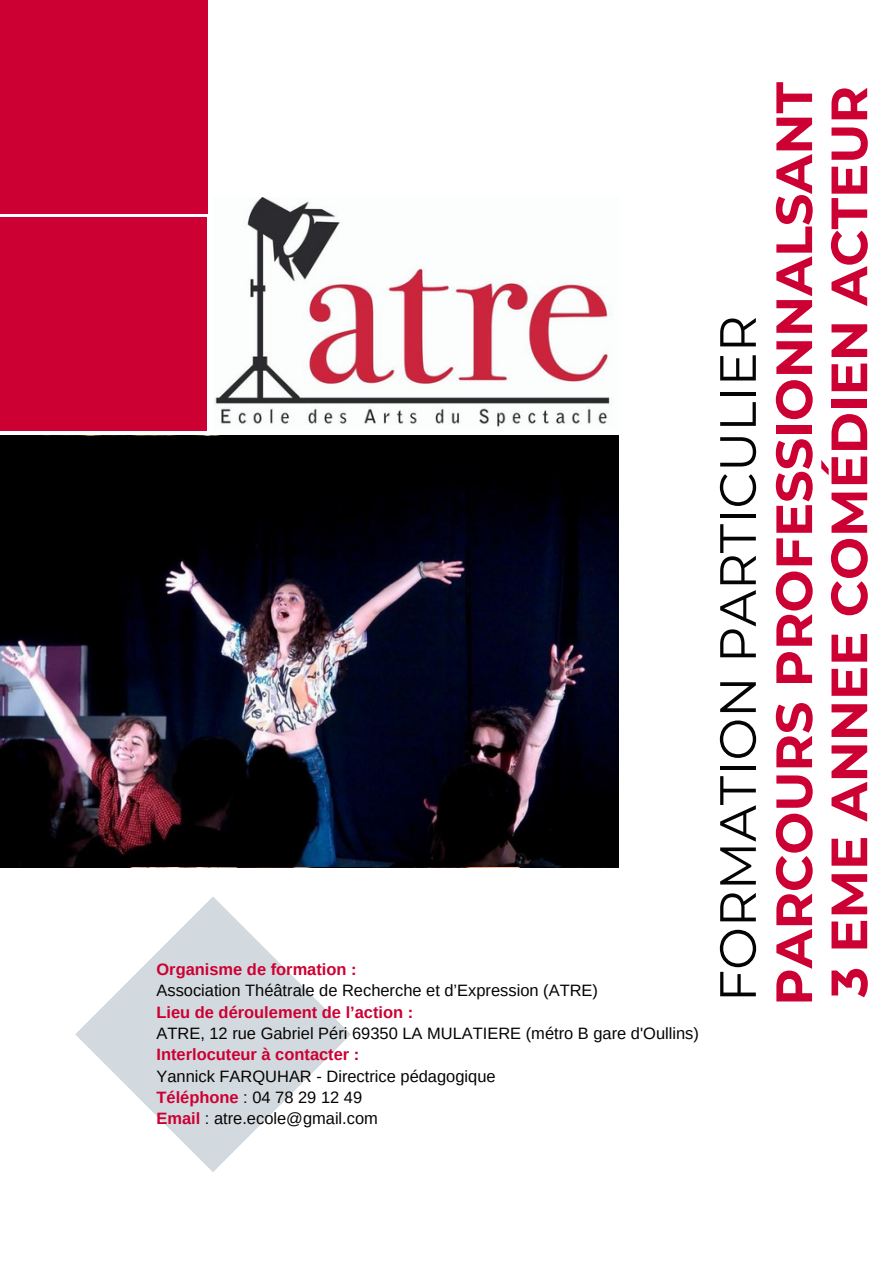
<style>
.page{position:relative;width:893px;height:1264px;background:#fff}
.page>*{position:absolute;margin:0;border:0;box-sizing:border-box;transform-origin:0 0}
.t1{font:700 50.85px/55.1px "Montserrat";color:#c03}
.t2{font:50.85px "Montserrat";color:#060403}
.t3{font:16.5px/21.3px "Arimo";color:#060403}
.t4{font:700 16.5px "Arimo";color:#c03}
.s1{font-weight:700;color:#c03}
</style>
<div class="page">
<div style="left:0;top:217px;width:207px;height:213px;background:#c03"></div>
<div style="left:0;top:0;width:207px;height:213px;background:#c03"></div>
<svg style="left:75px;top:897px;width:276px;height:275px"></svg>
<img style="left:215px;top:198px;width:398px;height:229px">
<img style="left:0;top:436px;width:618px;height:430px">
<p class="t4" style="left:156px;top:957px;width:202px">Organisme de formation :</p>
<p class="t3" style="left:156px;top:980px;width:443px">Association Théâtrale de Recherche et d’Expression (ATRE)</p>
<p class="t4" style="left:156px;top:1000px;width:258px">Lieu de déroulement de l’action :</p>
<p class="t3" style="left:156px;top:1022px;width:544px">ATRE, 12 rue Gabriel Péri 69350 LA MULATIERE (métro B gare d'Oullins)</p>
<p class="t4" style="left:156px;top:1043px;width:204px">Interlocuteur à contacter :</p>
<p class="t3" style="left:156px;top:1065px;width:340px">Yannick FARQUHAR - Directrice pédagogique<br><span class="s1">Téléphone</span> : 04 78 29 12 49<br><span class="s1">Email</span> : atre.ecole@gmail.com</p>
<h1 class="t2" style="left:702px;top:1002px;width:688px;rotate:-90deg">FORMATION PARTICULIER</h1>
<h1 class="t1" style="left:763px;top:1005px;width:925px;rotate:-90deg">PARCOURS PROFESSIONNALSANT<br>3 EME ANNEE COMÉDIEN ACTEUR</h1>
</div>
